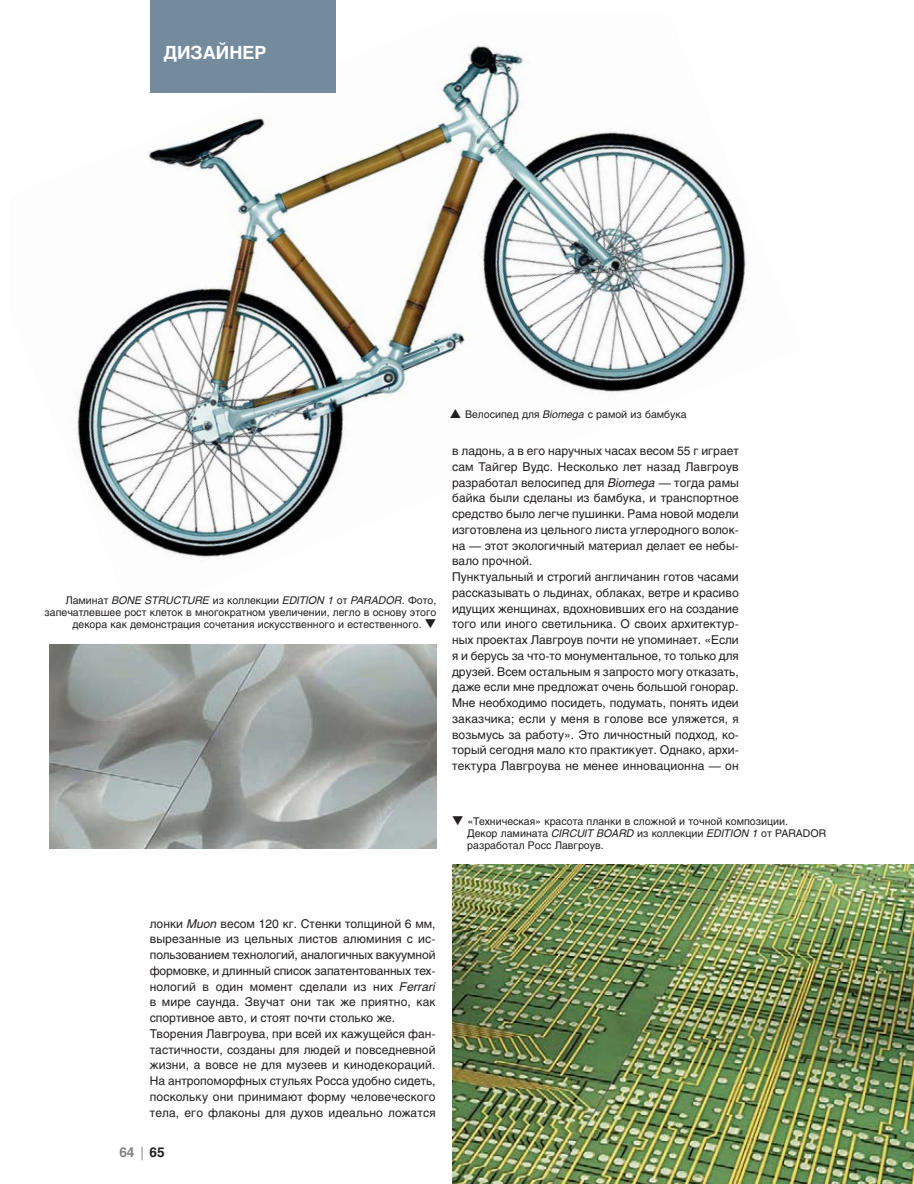
<style>
.page{position:relative;width:914px;height:1184px;background:#fff}
.page>*{position:absolute;margin:0;border:0;box-sizing:border-box;transform-origin:0 0}
.t1{font:700 18px "Helios";color:#fff}
.t2{font:700 13.5px "Helios";color:#808285}
.t3{font:12px/15.8px "Helios";color:#231f20}
.t4{font:10.5px/12px "Helios";color:#231f20;text-align:right}
.s1{font-style:italic}
.s2{font-weight:100;color:#231f20}
.s3{color:#231f20}
</style>
<div class="page">
<img style="left:76px;top:45px;width:670px;height:513px">
<img style="left:49px;top:644px;width:387px;height:205px">
<img style="left:452px;top:865px;width:462px;height:319px">
<div style="left:150px;top:0;width:186px;height:92px;background:#748b9e"></div>
<h1 class="t1" style="left:163px;top:46px;width:105px">ДИЗАЙНЕР</h1>
<p class="t4" style="left:45px;top:596px;width:393px">Ламинат <span class="s1">BONE STRUCTURE</span> из коллекции <span class="s1">EDITION 1</span> от <span class="s1">PARADOR</span>. Фото, запечатлевшее рост клеток в многократном увеличении, легло в основу этого декора как демонстрация сочетания искусственного и естественного. ▼</p>
<p class="t4" style="left:450px;top:409px;width:239px">▲ Велосипед для <span class="s1">Biomega</span> с рамой из бамбука</p>
<p class="t3" style="left:452px;top:444px;width:288px">в ладонь, а в его наручных часах весом 55 г играет сам Тайгер Вудс. Несколько лет назад Лавгроув разработал велосипед для <span class="s1">Biomega</span> — тогда рамы байка были сделаны из бамбука, и транспортное средство было легче пушинки. Рама новой модели изготовлена из цельного листа углеродного волок&shy;на — этот экологичный материал делает ее небы&shy;вало прочной.<br>Пунктуальный и строгий англичанин готов часами рассказывать о льдинах, облаках, ветре и красиво идущих женщинах, вдохновивших его на создание того или иного светильника. О своих архитектур&shy;ных проектах Лавгроув почти не упоминает. «Если я и берусь за что-то монументальное, то только для друзей. Всем остальным я запросто могу отказать, даже если мне предложат очень большой гонорар.<br>Мне необходимо посидеть, подумать, понять идеи заказчика; если у меня в голове все уляжется, я возьмусь за работу». Это личностный подход, ко&shy;торый сегодня мало кто практикует. Однако, архи&shy;тектура Лавгроува не менее инновационна — он</p>
<p class="t4" style="left:467px;top:816px;width:361px;text-align:left;text-indent:-15px">▼ «Техническая» красота планки в сложной и точной композиции.<br>Декор ламината <span class="s1">CIRCUIT BOARD</span> из коллекции <span class="s1">EDITION 1</span> от PARADOR разработал Росс Лавгроув.</p>
<p class="t3" style="left:150px;top:917px;width:287px">лонки <span class="s1">Muon</span> весом 120 кг. Стенки толщиной 6 мм, вырезанные из цельных листов алюминия с ис&shy;пользованием технологий, аналогичных вакуумной формовке, и длинный список запатентованных тех&shy;нологий в один момент сделали из них <span class="s1">Ferrari </span>в мире саунда. Звучат они так же приятно, как спортивное авто, и стоят почти столько же.<br>Творения Лавгроува, при всей их кажущейся фан&shy;тастичности, созданы для людей и повседневной жизни, а вовсе не для музеев и кинодекораций.<br>На антропоморфных стульях Росса удобно сидеть, поскольку они принимают форму человеческого тела, его флаконы для духов идеально ложатся</p>
<p class="t2" style="left:119px;top:1147px;width:47px">64 <span class="s2">|</span> <span class="s3">65</span></p>
</div>
